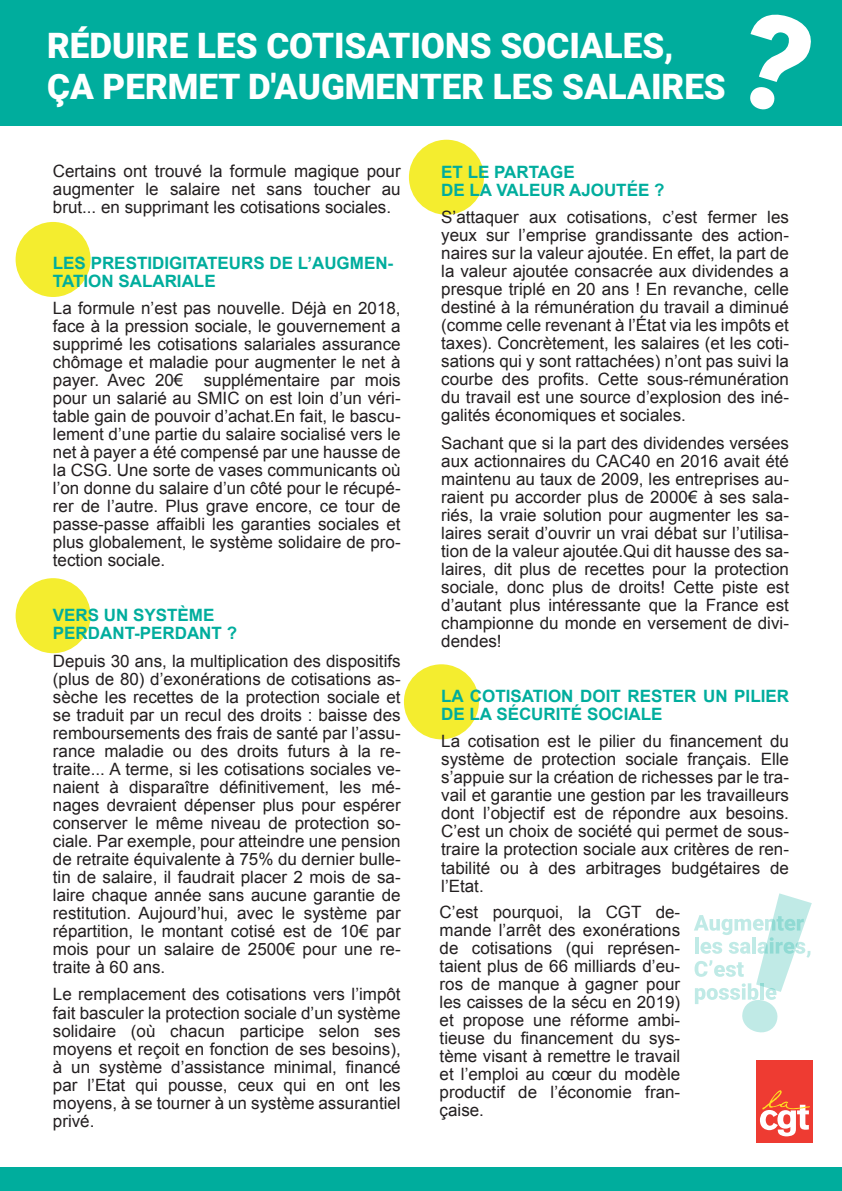
<style>
.page{position:relative;width:842px;height:1191px;background:#fff}
.page>*{position:absolute;margin:0;border:0;box-sizing:border-box;transform-origin:0 0}
.t1{font:900 35px/41px "Roboto";color:#fff}
.t2{font:17px/18px "Arial";color:#231f20;text-align:justify}
.t3{font:700 17px/18px "Arial";color:#00ad9d}
</style>
<div class="page">
<div style="left:16px;top:578px;width:75px;height:75px;background:#f4ed2f;border-radius:50%"></div>
<div style="left:0;top:1167px;width:842px;height:24px;background:#00ad9d"></div>
<div style="left:16px;top:222px;width:75px;height:75px;background:#f4ed2f;border-radius:50%"></div>
<div style="left:409px;top:140px;width:75px;height:75px;background:#f4ed2f;border-radius:50%"></div>
<div style="left:404px;top:664px;width:75px;height:75px;background:#f4ed2f;border-radius:50%"></div>
<div style="left:756px;top:1060px;width:57px;height:82px;background:#ee3b32"></div>
<svg style="left:760px;top:1090px;width:50px;height:46px"></svg>
<div style="left:0;top:0;width:842px;height:125px;background:#00ad9d"></div>
<svg style="left:694px;top:893px;width:118px;height:139px"></svg>
<h1 class="t1" style="left:47px;top:24px;width:680px">RÉDUIRE LES COTISATIONS SOCIALES,<br>ÇA PERMET D'AUGMENTER LES SALAIRES</h1>
<p class="t2" style="left:53px;top:163px;width:349px">Certains ont trouvé la formule magique pour augmenter le salaire net sans toucher au brut... en supprimant les cotisations sociales.</p>
<p class="t3" style="left:53px;top:254px;width:342px">LES PRESTIDIGITATEURS DE L’AUGMEN-<br>TATION SALARIALE</p>
<p class="t2" style="left:53px;top:299px;width:349px">La formule n’est pas nouvelle. Déjà en 2018, face à la pression sociale, le gouvernement a supprimé les cotisations salariales assurance chômage et maladie pour augmenter le net à payer. Avec 20€ supplémentaire par mois pour un salarié au SMIC on est loin d’un véri&shy;table gain de pouvoir d’achat.En fait, le bascu&shy;lement d’une partie du salaire socialisé vers le net à payer a été compensé par une hausse de la CSG. Une sorte de vases communicants où l’on donne du salaire d’un côté pour le récupé&shy;rer de l’autre. Plus grave encore, ce tour de passe-passe affaibli les garanties sociales et plus globalement, le système solidaire de pro&shy;tection sociale.</p>
<p class="t3" style="left:53px;top:607px;width:186px">VERS UN SYSTÈME<br>PERDANT-PERDANT ?</p>
<p class="t2" style="left:53px;top:652px;width:349px">Depuis 30 ans, la multiplication des dispositifs (plus de 80) d’exonérations de cotisations as&shy;sèche les recettes de la protection sociale et se traduit par un recul des droits : baisse des remboursements des frais de santé par l’assu&shy;rance maladie ou des droits futurs à la re&shy;traite... A terme, si les cotisations sociales ve&shy;naient à disparaître définitivement, les mé&shy;nages devraient dépenser plus pour espérer conserver le même niveau de protection so&shy;ciale. Par exemple, pour atteindre une pension de retraite équivalente à 75% du dernier bulle&shy;tin de salaire, il faudrait placer 2 mois de sa&shy;laire chaque année sans aucune garantie de restitution. Aujourd’hui, avec le système par répartition, le montant cotisé est de 10€ par mois pour un salaire de 2500€ pour une re&shy;traite à 60 ans.</p>
<p class="t2" style="left:53px;top:985px;width:349px">Le remplacement des cotisations vers l’impôt fait basculer la protection sociale d’un système solidaire (où chacun participe selon ses moyens et reçoit en fonction de ses besoins), à un système d’assistance minimal, financé par l’Etat qui pousse, ceux qui en ont les moyens, à se tourner à un système assurantiel privé.</p>
<p class="t3" style="left:441px;top:163px;width:225px">ET LE PARTAGE<br>DE LA VALEUR AJOUTÉE ?</p>
<p class="t2" style="left:441px;top:208px;width:349px">S’attaquer aux cotisations, c’est fermer les yeux sur l’emprise grandissante des action&shy;naires sur la valeur ajoutée. En effet, la part de la valeur ajoutée consacrée aux dividendes a presque triplé en 20 ans ! En revanche, celle destiné à la rémunération du travail a diminué (comme celle revenant à l’État via les impôts et taxes). Concrètement, les salaires (et les coti&shy;sations qui y sont rattachées) n’ont pas suivi la courbe des profits. Cette sous-rémunération du travail est une source d’explosion des iné&shy;galités économiques et sociales.</p>
<p class="t2" style="left:441px;top:434px;width:349px">Sachant que si la part des dividendes versées aux actionnaires du CAC40 en 2016 avait été maintenu au taux de 2009, les entreprises au&shy;raient pu accorder plus de 2000€ à ses sala&shy;riés, la vraie solution pour augmenter les sa&shy;laires serait d’ouvrir un vrai débat sur l’utilisa&shy;tion de la valeur ajoutée.Qui dit hausse des sa&shy;laires, dit plus de recettes pour la protection sociale, donc plus de droits! Cette piste est d’autant plus intéressante que la France est championne du monde en versement de divi&shy;dendes!</p>
<p class="t3" style="left:441px;top:687px;width:349px">LA COTISATION DOIT RESTER UN PILIER<br>DE LA SÉCURITÉ SOCIALE</p>
<p class="t2" style="left:441px;top:732px;width:349px">La cotisation est le pilier du financement du système de protection sociale français. Elle s’appuie sur la création de richesses par le tra&shy;vail et garantie une gestion par les travailleurs dont l’objectif est de répondre aux besoins.<br>C’est un choix de société qui permet de sous&shy;traire la protection sociale aux critères de ren&shy;tabilité ou à des arbitrages budgétaires de l’Etat.</p>
<p class="t2" style="left:440px;top:903px;width:242px">C’est pourquoi, la CGT de&shy;mande l’arrêt des exonérations de cotisations (qui représen&shy;taient plus de 66 milliards d’eu&shy;ros de manque à gagner pour les caisses de la sécu en 2019) et propose une réforme ambi&shy;tieuse du financement du sys&shy;tème visant à remettre le travail et l’emploi au cœur du modèle productif de l’économie fran&shy;çaise.</p>
</div>
